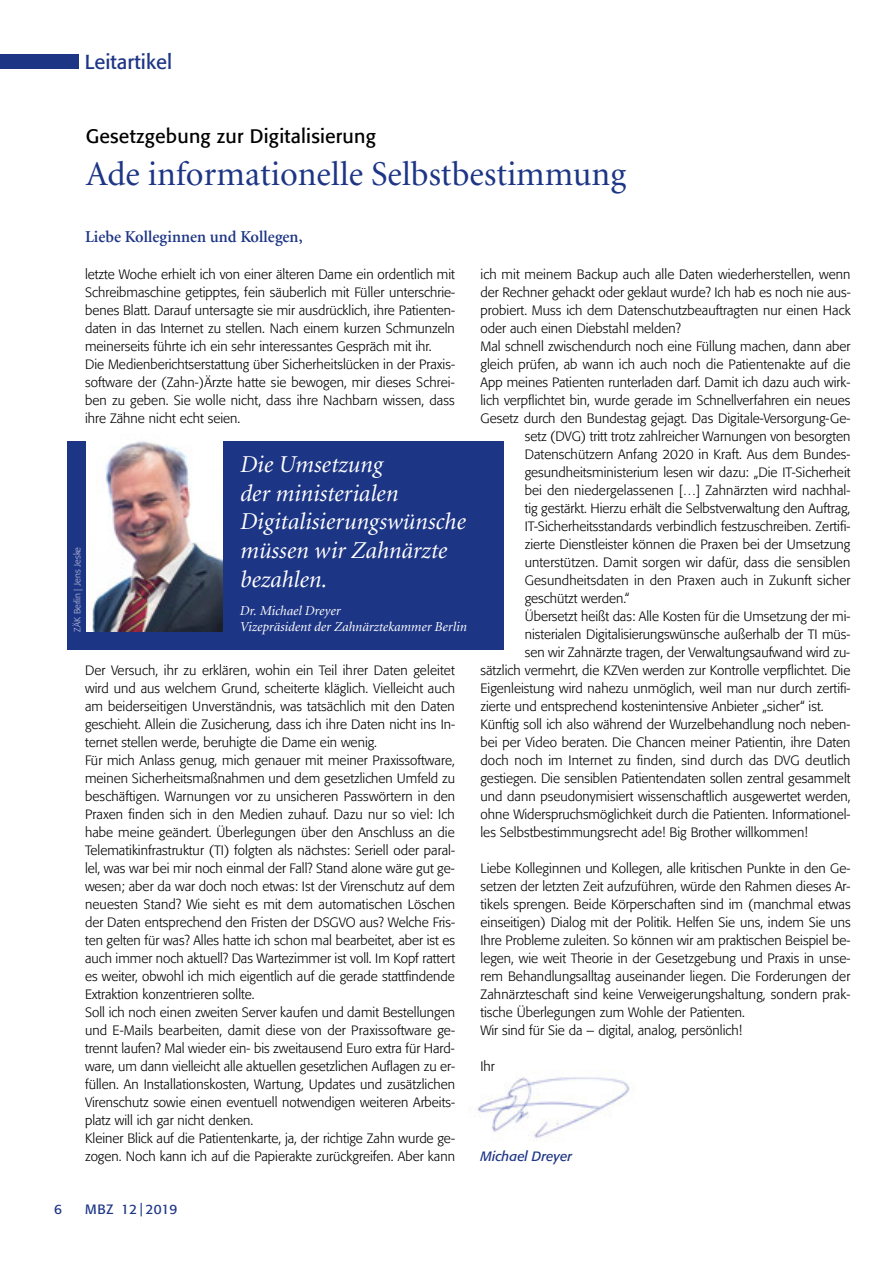
<style>
.page{position:relative;width:893px;height:1263px;background:#fff}
.page>*{position:absolute;margin:0;border:0;box-sizing:border-box;transform-origin:0 0}
.t1{font:34.5px "Minion";color:#1d3585}
.t2{font:italic 24px/28.8px "Minion";color:#fff}
.t3{font:20.25px "Formata";color:#1d3585}
.t4{font:19.5px "Formata";letter-spacing:.01em;color:#000}
.t5{font:600 16.5px "Minion";color:#1d3585}
.t6{font:300 13.5px/18px "Formata";color:#000}
.t7{font:italic 13.5px "Minion";color:#fff}
.t8{font:italic 13.5px "Formata";color:#1d3585}
.t9{font:13.5px "Formata";letter-spacing:.01em;color:#1d3585}
.t10{font:300 9px "Formata";color:#c0c7dd}
</style>
<div class="page">
<div style="left:0;top:54px;width:79px;height:14px;background:#1d3585"></div>
<img style="left:477px;top:1077px;width:157px;height:63px">
<div style="left:67px;top:441px;width:436px;height:209px;background:#1d3585"></div>
<img style="left:86px;top:441px;width:136px;height:191px">
<h3 class="t3" style="left:85px;top:49px;width:89px">Leitartikel</h3>
<h3 class="t4" style="left:86px;top:124px;width:292px">Gesetzgebung zur Digitalisierung</h3>
<h1 class="t1" style="left:86px;top:157px;width:542px">Ade informationelle Selbstbestimmung</h1>
<p class="t5" style="left:85px;top:228px;width:219px">Liebe Kolleginnen und Kollegen,</p>
<p class="t6" style="left:85px;top:265px;width:372px">letzte Woche erhielt ich von einer älteren Dame ein ordentlich mit Schreibmaschine getipptes, fein säuberlich mit Füller unterschrie&shy;benes Blatt. Darauf untersagte sie mir ausdrücklich, ihre Patienten&shy;daten in das Internet zu stellen. Nach einem kurzen Schmunzeln meinerseits führte ich ein sehr interessantes Gespräch mit ihr.<br>Die Medienberichtserstattung über Sicherheitslücken in der Praxis&shy;software der (Zahn-)Ärzte hatte sie bewogen, mir dieses Schrei&shy;ben zu geben. Sie wolle nicht, dass ihre Nachbarn wissen, dass ihre Zähne nicht echt seien.</p>
<p class="t10" style="left:72px;top:632px;width:86px;rotate:-90deg">ZÄK Berlin | Jens Jeske</p>
<h2 class="t2" style="left:239px;top:450px;width:227px">Die Umsetzung<br>der ministerialen<br>Digitalisierungswünsche müssen wir Zahnärzte bezahlen.</h2>
<p class="t7" style="left:239px;top:604px;width:102px">Dr. Michael Dreyer</p>
<p class="t7" style="left:239px;top:620px;width:229px">Vizepräsident der Zahnärztekammer Berlin</p>
<p class="t6" style="left:85px;top:661px;width:372px">Der Versuch, ihr zu erklären, wohin ein Teil ihrer Daten geleitet wird und aus welchem Grund, scheiterte kläglich. Vielleicht auch am beiderseitigen Unverständnis, was tatsächlich mit den Daten geschieht. Allein die Zusicherung, dass ich ihre Daten nicht ins In&shy;ternet stellen werde, beruhigte die Dame ein wenig.<br>Für mich Anlass genug, mich genauer mit meiner Praxissoftware, meinen Sicherheitsmaßnahmen und dem gesetzlichen Umfeld zu beschäftigen. Warnungen vor zu unsicheren Passwörtern in den Praxen finden sich in den Medien zuhauf. Dazu nur so viel: Ich habe meine geändert. Überlegungen über den Anschluss an die Telematikinfrastruktur (TI) folgten als nächstes: Seriell oder paral&shy;lel, was war bei mir noch einmal der Fall? Stand alone wäre gut ge&shy;wesen; aber da war doch noch etwas: Ist der Virenschutz auf dem neuesten Stand? Wie sieht es mit dem automatischen Löschen der Daten entsprechend den Fristen der DSGVO aus? Welche Fris&shy;ten gelten für was? Alles hatte ich schon mal bearbeitet, aber ist es auch immer noch aktuell? Das Wartezimmer ist voll. Im Kopf rattert es weiter, obwohl ich mich eigentlich auf die gerade stattfindende Extraktion konzentrieren sollte.<br>Soll ich noch einen zweiten Server kaufen und damit Bestellungen und E-Mails bearbeiten, damit diese von der Praxissoftware ge&shy;trennt laufen? Mal wieder ein- bis zweitausend Euro extra für Hard&shy;ware, um dann vielleicht alle aktuellen gesetzlichen Auflagen zu er&shy;füllen. An Installationskosten, Wartung, Updates und zusätzlichen Virenschutz sowie einen eventuell notwendigen weiteren Arbeits&shy;platz will ich gar nicht denken.<br>Kleiner Blick auf die Patientenkarte, ja, der richtige Zahn wurde ge&shy;zogen. Noch kann ich auf die Papierakte zurückgreifen. Aber kann</p>
<p class="t6" style="left:480px;top:265px;width:372px">ich mit meinem Backup auch alle Daten wiederherstellen, wenn</p>
<p class="t6" style="left:480px;top:283px;width:372px">der Rechner gehackt oder geklaut wurde? Ich hab es noch nie aus-</p>
<p class="t6" style="left:480px;top:301px;width:372px">probiert. Muss ich dem Datenschutzbeauftragten nur einen Hack</p>
<p class="t6" style="left:480px;top:319px;width:202px">oder auch einen Diebstahl melden?</p>
<p class="t6" style="left:480px;top:337px;width:371px">Mal schnell zwischendurch noch eine Füllung machen, dann aber</p>
<p class="t6" style="left:480px;top:355px;width:371px">gleich prüfen, ab wann ich auch noch die Patientenakte auf die</p>
<p class="t6" style="left:480px;top:373px;width:371px">App meines Patienten runterladen darf. Damit ich dazu auch wirk-</p>
<p class="t6" style="left:480px;top:391px;width:371px">lich verpflichtet bin, wurde gerade im Schnellverfahren ein neues</p>
<p class="t6" style="left:480px;top:409px;width:371px">Gesetz durch den Bundestag gejagt. Das Digitale-Versorgung-Ge-</p>
<p class="t6" style="left:525px;top:427px;width:327px">setz (DVG) tritt trotz zahlreicher Warnungen von besorgten</p>
<p class="t6" style="left:525px;top:445px;width:327px">Datenschützern Anfang 2020 in Kraft. Aus dem Bundes-</p>
<p class="t6" style="left:525px;top:463px;width:327px">gesundheitsministerium lesen wir dazu: „Die IT-Sicherheit</p>
<p class="t6" style="left:525px;top:481px;width:327px">bei den niedergelassenen […] Zahnärzten wird nachhal-</p>
<p class="t6" style="left:525px;top:499px;width:327px">tig gestärkt. Hierzu erhält die Selbstverwaltung den Auftrag,</p>
<p class="t6" style="left:525px;top:517px;width:327px">IT-Sicherheitsstandards verbindlich festzuschreiben. Zertifi-</p>
<p class="t6" style="left:525px;top:535px;width:327px">zierte Dienstleister können die Praxen bei der Umsetzung</p>
<p class="t6" style="left:525px;top:553px;width:327px">unterstützen. Damit sorgen wir dafür, dass die sensiblen</p>
<p class="t6" style="left:525px;top:571px;width:327px">Gesundheitsdaten in den Praxen auch in Zukunft sicher</p>
<p class="t6" style="left:525px;top:589px;width:106px">geschützt werden.“</p>
<p class="t6" style="left:525px;top:607px;width:327px">Übersetzt heißt das: Alle Kosten für die Umsetzung der mi-</p>
<p class="t6" style="left:525px;top:625px;width:327px">nisterialen Digitalisierungswünsche außerhalb der TI müs-</p>
<p class="t6" style="left:525px;top:643px;width:327px">sen wir Zahnärzte tragen, der Verwaltungsaufwand wird zu-</p>
<p class="t6" style="left:480px;top:661px;width:371px">sätzlich vermehrt, die KZVen werden zur Kontrolle verpflichtet. Die</p>
<p class="t6" style="left:480px;top:679px;width:372px">Eigenleistung wird nahezu unmöglich, weil man nur durch zertifi-</p>
<p class="t6" style="left:480px;top:697px;width:345px">zierte und entsprechend kostenintensive Anbieter „sicher“ ist.</p>
<p class="t6" style="left:480px;top:715px;width:371px">Künftig soll ich also während der Wurzelbehandlung noch neben-</p>
<p class="t6" style="left:480px;top:733px;width:372px">bei per Video beraten. Die Chancen meiner Patientin, ihre Daten</p>
<p class="t6" style="left:480px;top:751px;width:371px">doch noch im Internet zu finden, sind durch das DVG deutlich</p>
<p class="t6" style="left:480px;top:769px;width:371px">gestiegen. Die sensiblen Patientendaten sollen zentral gesammelt</p>
<p class="t6" style="left:480px;top:787px;width:372px">und dann pseudonymisiert wissenschaftlich ausgewertet werden,</p>
<p class="t6" style="left:480px;top:805px;width:371px">ohne Widerspruchsmöglichkeit durch die Patienten. Informationel-</p>
<p class="t6" style="left:480px;top:823px;width:329px">les Selbstbestimmungsrecht ade! Big Brother willkommen!</p>
<p class="t6" style="left:480px;top:859px;width:372px">Liebe Kolleginnen und Kollegen, alle kritischen Punkte in den Ge&shy;setzen der letzten Zeit aufzuführen, würde den Rahmen dieses Ar&shy;tikels sprengen. Beide Körperschaften sind im (manchmal etwas einseitigen) Dialog mit der Politik. Helfen Sie uns, indem Sie uns Ihre Probleme zuleiten. So können wir am praktischen Beispiel be&shy;legen, wie weit Theorie in der Gesetzgebung und Praxis in unse&shy;rem Behandlungsalltag auseinander liegen. Die Forderungen der Zahnärzteschaft sind keine Verweigerungshaltung, sondern prak&shy;tische Überlegungen zum Wohle der Patienten.<br>Wir sind für Sie da – digital, analog, persönlich!</p>
<p class="t6" style="left:480px;top:1057px;width:16px">Ihr</p>
<p class="t8" style="left:480px;top:1148px;width:93px">Michael Dreyer</p>
<p class="t9" style="left:54px;top:1201px;width:9px">6</p>
<p class="t9" style="left:85px;top:1201px;width:94px">MBZ 12 | 2019</p>
</div>
